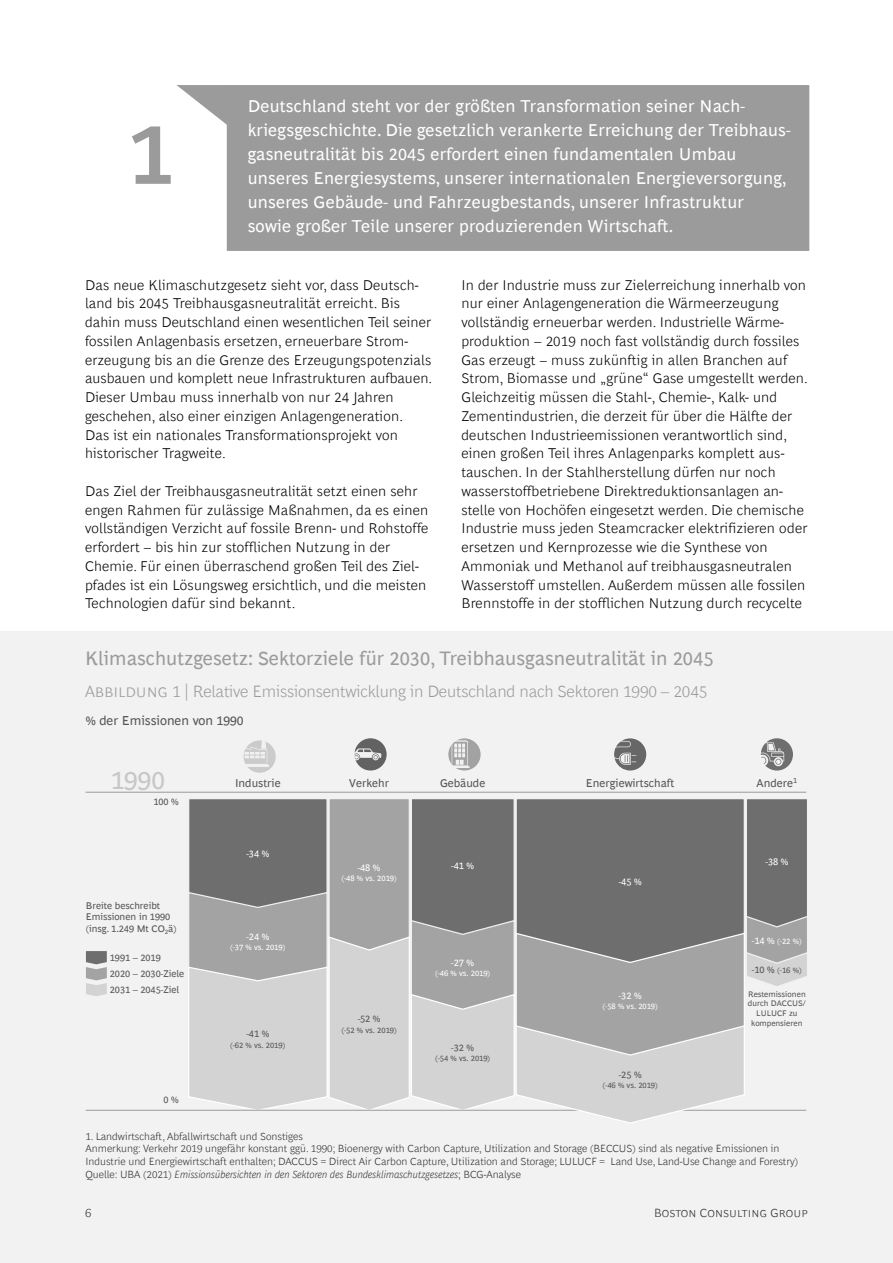
<style>
.page{position:relative;width:893px;height:1263px;background:#fff}
.page>*{position:absolute;margin:0;border:0;box-sizing:border-box;transform-origin:0 0}
.t1{font:700 87px "Henderson BCG Mod";color:#9b9b9b}
.t2{font:26.1px "Henderson BCG Sans";color:#c7c7c7}
.t3{font:19.5px "Henderson BCG Sans";letter-spacing:.005em;color:#9b9b9b}
.t4{font:17.25px/24px "Henderson BCG Sans";letter-spacing:.015em;color:#fff}
.t5{font:300 16.5px "Henderson BCG Sans";letter-spacing:-.01em;color:#9b9b9b}
.t6{font:300 14.25px/18.8px "Henderson BCG Sans";letter-spacing:.015em;color:#000}
.t7{font:13.05px "Henderson BCG Sans";color:#565656}
.t8{font:300 12px "Henderson BCG Sans";color:#333}
.t9{font:11.4px "Henderson BCG Sans";color:#565656}
.t10{font:300 10.5px/12.8px "Henderson BCG Sans";color:#333}
.t11{font:9.75px/11.7px "Henderson BCG Sans";color:#565656}
.t12{font:9.75px "Henderson BCG Sans";color:#fff}
.t13{font:8.1px/9.8px "Henderson BCG Sans";color:#565656;text-align:center}
.t14{font:8.1px "Henderson BCG Sans";color:#fff}
.s1{font-size:9.75px}
.s2{font-style:italic}
</style>
<div class="page">
<div style="left:227px;top:85px;width:582px;height:166px;background:#9b9b9b"></div>
<svg style="left:176px;top:85px;width:51px;height:40px"></svg>
<div style="left:0;top:631px;width:893px;height:632px;background:#f2f2f2"></div>
<hr style="left:86px;top:792px;width:720px;height:1px;background:#9a9a9a">
<div style="left:244px;top:740px;width:32px;height:33px;background:#cbcbcb;border-radius:50%"></div>
<svg style="left:243px;top:740px;width:26px;height:27px"></svg>
<div style="left:354px;top:738px;width:33px;height:32px;background:#626262;border-radius:50%"></div>
<svg style="left:354px;top:748px;width:27px;height:12px"></svg>
<div style="left:448px;top:738px;width:33px;height:32px;background:#a2a2a2;border-radius:50%"></div>
<svg style="left:450px;top:740px;width:20px;height:28px"></svg>
<svg style="left:614px;top:738px;width:32px;height:32px"></svg>
<svg style="left:761px;top:738px;width:32px;height:32px"></svg>
<svg style="left:86px;top:951px;width:21px;height:45px"></svg>
<hr style="left:86px;top:1110px;width:720px;height:1px;background:#9a9a9a">
<svg style="left:187px;top:799px;width:620px;height:324px;background:#a8a8a8"></svg>
<h1 class="t1" style="left:127px;top:103px;width:50px">1</h1>
<p class="t4" style="left:248px;top:92px;width:544px">Deutschland steht vor der größten Transformation seiner Nach&shy;kriegsgeschichte. Die gesetzlich verankerte Erreichung der Treibhaus&shy;gasneutralität bis 2045 erfordert einen fundamentalen Umbau unseres Energiesystems, unserer internationalen Energieversorgung, unseres Gebäude- und Fahrzeugbestands, unserer Infrastruktur sowie großer Teile unserer produzierenden Wirtschaft.</p>
<p class="t6" style="left:85px;top:275px;width:349px">Das neue Klimaschutzgesetz sieht vor, dass Deutsch&shy;land bis 2045 Treibhausgasneutralität erreicht. Bis dahin muss Deutschland einen wesentlichen Teil seiner fossilen Anlagenbasis ersetzen, erneuerbare Strom&shy;erzeugung bis an die Grenze des Erzeugungspotenzials ausbauen und komplett neue Infrastrukturen aufbauen.<br>Dieser Umbau muss innerhalb von nur 24 Jahren geschehen, also einer einzigen Anlagengeneration.<br>Das ist ein nationales Transformationsprojekt von historischer Tragweite.</p>
<p class="t6" style="left:85px;top:482px;width:345px">Das Ziel der Treibhausgasneutralität setzt einen sehr engen Rahmen für zulässige Maßnahmen, da es einen vollständigen Verzicht auf fossile Brenn- und Rohstoffe erfordert – bis hin zur stofflichen Nutzung in der Chemie. Für einen überraschend großen Teil des Ziel&shy;pfades ist ein Lösungsweg ersichtlich, und die meisten Technologien dafür sind bekannt.</p>
<p class="t6" style="left:461px;top:275px;width:348px">In der Industrie muss zur Zielerreichung innerhalb von nur einer Anlagengeneration die Wärmeerzeugung vollständig erneuerbar werden. Industrielle Wärme&shy;produktion – 2019 noch fast vollständig durch fossiles Gas erzeugt – muss zukünftig in allen Branchen auf Strom, Biomasse und „grüne“ Gase umgestellt werden.<br>Gleichzeitig müssen die Stahl-, Chemie-, Kalk- und Zementindustrien, die derzeit für über die Hälfte der deutschen Industrieemissionen verantwortlich sind, einen großen Teil ihres Anlagenparks komplett aus&shy;tauschen. In der Stahlherstellung dürfen nur noch wasserstoffbetriebene Direktreduktionsanlagen an&shy;stelle von Hochöfen eingesetzt werden. Die chemische Industrie muss jeden Steamcracker elektrifizieren oder ersetzen und Kernprozesse wie die Synthese von Ammoniak und Methanol auf treibhausgasneutralen Wasserstoff umstellen. Außerdem müssen alle fossilen Brennstoffe in der stofflichen Nutzung durch recycelte</p>
<h3 class="t3" style="left:85px;top:644px;width:630px">Klimaschutzgesetz: Sektorziele für 2030, Treibhausgasneutralität in 2045</h3>
<p class="t5" style="left:85px;top:679px;width:624px">Abbildung 1 | Relative Emissionsentwicklung in Deutschland nach Sektoren 1990 – 2045</p>
<p class="t7" style="left:86px;top:711px;width:159px">% der Emissionen von 1990</p>
<h2 class="t2" style="left:111px;top:761px;width:56px">1990</h2>
<p class="t11" style="left:153px;top:795px;width:27px">100 %</p>
<p class="t11" style="left:86px;top:898px;width:92px">Breite beschreibt<br>Emissionen in 1990 (insg. 1.249 Mt CO<sub>2</sub>ä)</p>
<p class="t11" style="left:110px;top:949px;width:76px;line-height:16px">1991 – 2019<br>2020 – 2030-Ziele<br>2031 – 2045-Ziel</p>
<p class="t11" style="left:164px;top:1093px;width:17px">0 %</p>
<p class="t9" style="left:235px;top:774px;width:47px">Industrie</p>
<p class="t9" style="left:349px;top:774px;width:41px">Verkehr</p>
<p class="t9" style="left:440px;top:774px;width:47px">Gebäude</p>
<p class="t9" style="left:586px;top:774px;width:90px">Energiewirtschaft</p>
<p class="t9" style="left:757px;top:774px;width:42px">Andere<sup>1</sup></p>
<p class="t12" style="left:246px;top:846px;width:24px">-34 %</p>
<p class="t12" style="left:246px;top:929px;width:24px">-24 %</p>
<p class="t14" style="left:230px;top:941px;width:57px">(-37 % vs. 2019)</p>
<p class="t11" style="left:246px;top:1027px;width:24px">-41 %</p>
<p class="t13" style="left:230px;top:1039px;width:57px">(-62 % vs. 2019)</p>
<p class="t12" style="left:358px;top:860px;width:24px">-48 %</p>
<p class="t14" style="left:341px;top:872px;width:57px">(-48 % vs. 2019)</p>
<p class="t11" style="left:358px;top:1012px;width:24px">-52 %</p>
<p class="t13" style="left:341px;top:1024px;width:57px">(-52 % vs. 2019)</p>
<p class="t12" style="left:451px;top:858px;width:24px">-41 %</p>
<p class="t12" style="left:451px;top:955px;width:24px">-27 %</p>
<p class="t14" style="left:435px;top:967px;width:57px">(-46 % vs. 2019)</p>
<p class="t11" style="left:451px;top:1041px;width:24px">-32 %</p>
<p class="t13" style="left:435px;top:1053px;width:57px">(-54 % vs. 2019)</p>
<p class="t12" style="left:619px;top:874px;width:24px">-45 %</p>
<p class="t12" style="left:619px;top:988px;width:24px">-32 %</p>
<p class="t14" style="left:603px;top:1000px;width:57px">(-58 % vs. 2019)</p>
<p class="t11" style="left:619px;top:1068px;width:24px">-25 %</p>
<p class="t13" style="left:603px;top:1079px;width:57px">(-46 % vs. 2019)</p>
<p class="t12" style="left:765px;top:854px;width:24px">-38 %</p>
<p class="t14" style="left:752px;top:935px;width:51px"><span class="s1">-14 %</span> (-22 %)</p>
<p class="t13" style="left:752px;top:965px;width:51px"><span class="s1">-10 %</span> (-16 %)</p>
<p class="t13" style="left:748px;top:988px;width:59px">Restemissionen durch DACCUS/<br>LULUCF zu kompensieren</p>
<p class="t10" style="left:85px;top:1130px;width:714px">1. Landwirtschaft, Abfallwirtschaft und Sonstiges<br>Anmerkung: Verkehr 2019 ungefähr konstant ggü. 1990; Bioenergy with Carbon Capture, Utilization and Storage (BECCUS) sind als negative Emissionen in Industrie und Energiewirtschaft enthalten; DACCUS = Direct Air Carbon Capture, Utilization and Storage; LULUCF = Land Use, Land-Use Change and Forestry)<br>Quelle: UBA (2021) <span class="s2">Emissionsübersichten in den Sektoren des Bundesklimaschutzgesetzes</span>; BCG-Analyse</p>
<p class="t8" style="left:85px;top:1203px;width:8px">6</p>
<p class="t8" style="left:654px;top:1203px;width:155px">Boston Consulting Group</p>
</div>
